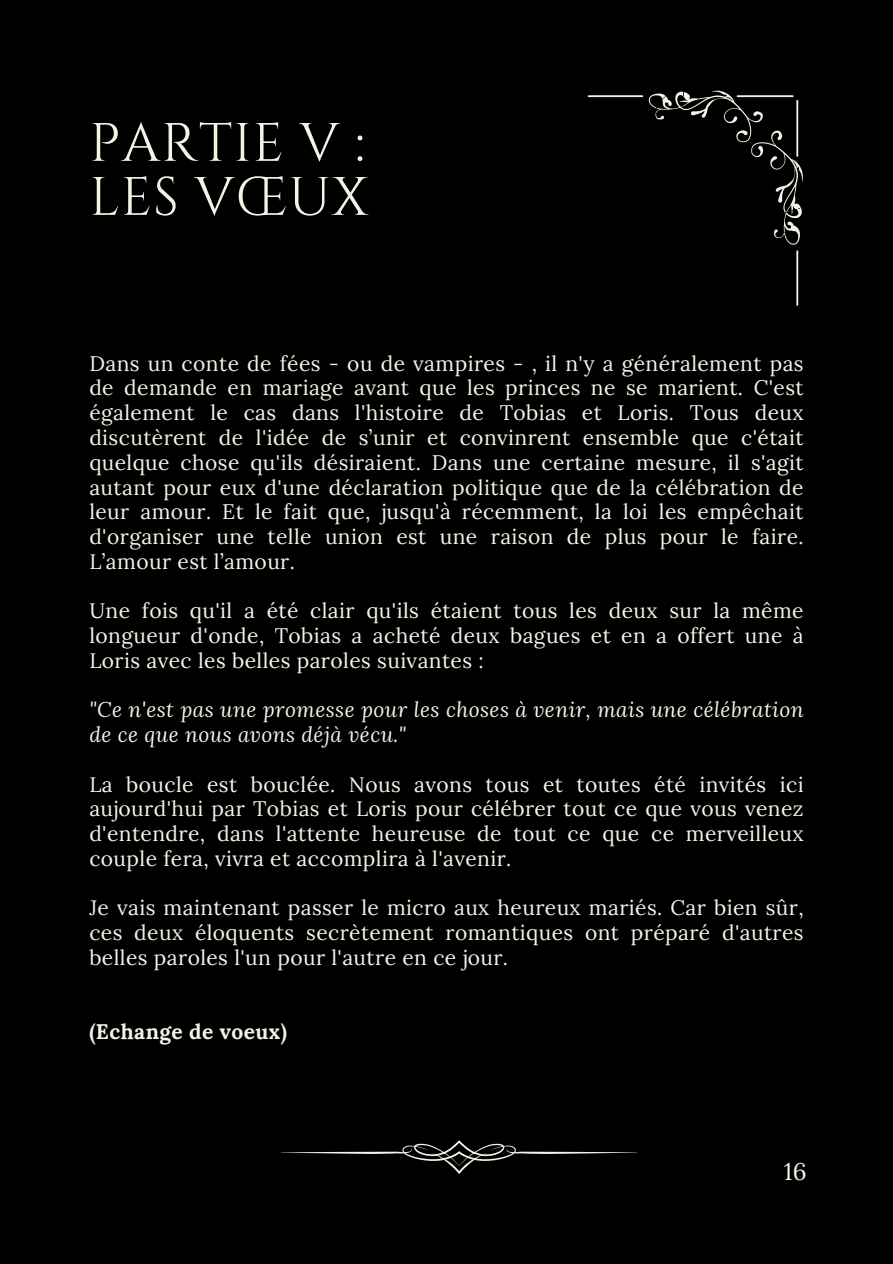
<style>
.page{position:relative;width:893px;height:1264px;background:#fff}
.page>*{position:absolute;margin:0;border:0;box-sizing:border-box;transform-origin:0 0}
.t1{font:54px "Cinzel";letter-spacing:.02em;color:#f4f3e6}
.t2{font:24px "Lora";color:#f4f3e6}
.t3{font:21px/24.8px "Lora";letter-spacing:.02em;color:#f4f3e6;text-align:justify}
.t4{font:italic 21px/24.8px "Lora";letter-spacing:.02em;color:#f4f3e6}
.t5{font:700 21px "Lora";letter-spacing:.02em;color:#f4f3e6}
</style>
<div class="page">
<div style="left:0;top:0;width:892px;height:1263px;background:#000"></div>
<svg style="left:587px;top:90px;width:216px;height:215px"></svg>
<svg style="left:281px;top:1140px;width:356px;height:33px"></svg>
<p class="t1" style="left:89px;top:108px;width:276px">PARTIE V :</p>
<p class="t1" style="left:89px;top:162px;width:280px">LES VŒUX</p>
<p class="t3" style="left:89px;top:350px;width:715px">Dans un conte de fées - ou de vampires - , il n'y a généralement pas de demande en mariage avant que les princes ne se marient. C'est également le cas dans l'histoire de Tobias et Loris. Tous deux discutèrent de l'idée de s’unir et convinrent ensemble que c'était quelque chose qu'ils désiraient. Dans une certaine mesure, il s'agit autant pour eux d'une déclaration politique que de la célébration de leur amour. Et le fait que, jusqu'à récemment, la loi les empêchait d'organiser une telle union est une raison de plus pour le faire.<br>L’amour est l’amour.</p>
<p class="t3" style="left:89px;top:598px;width:715px">Une fois qu'il a été clair qu'ils étaient tous les deux sur la même longueur d'onde, Tobias a acheté deux bagues et en a offert une à Loris avec les belles paroles suivantes :</p>
<p class="t4" style="left:89px;top:697px;width:715px">"Ce n'est pas une promesse pour les choses à venir, mais une célébration de ce que nous avons déjà vécu."</p>
<p class="t3" style="left:89px;top:771px;width:715px">La boucle est bouclée. Nous avons tous et toutes été invités ici aujourd'hui par Tobias et Loris pour célébrer tout ce que vous venez d'entendre, dans l'attente heureuse de tout ce que ce merveilleux couple fera, vivra et accomplira à l'avenir.</p>
<p class="t3" style="left:89px;top:895px;width:715px">Je vais maintenant passer le micro aux heureux mariés. Car bien sûr, ces deux éloquents secrètement romantiques ont préparé d'autres belles paroles l'un pour l'autre en ce jour.</p>
<p class="t5" style="left:89px;top:1018px;width:199px">(Echange de voeux)</p>
<p class="t2" style="left:783px;top:1155px;width:24px">16</p>
</div>
